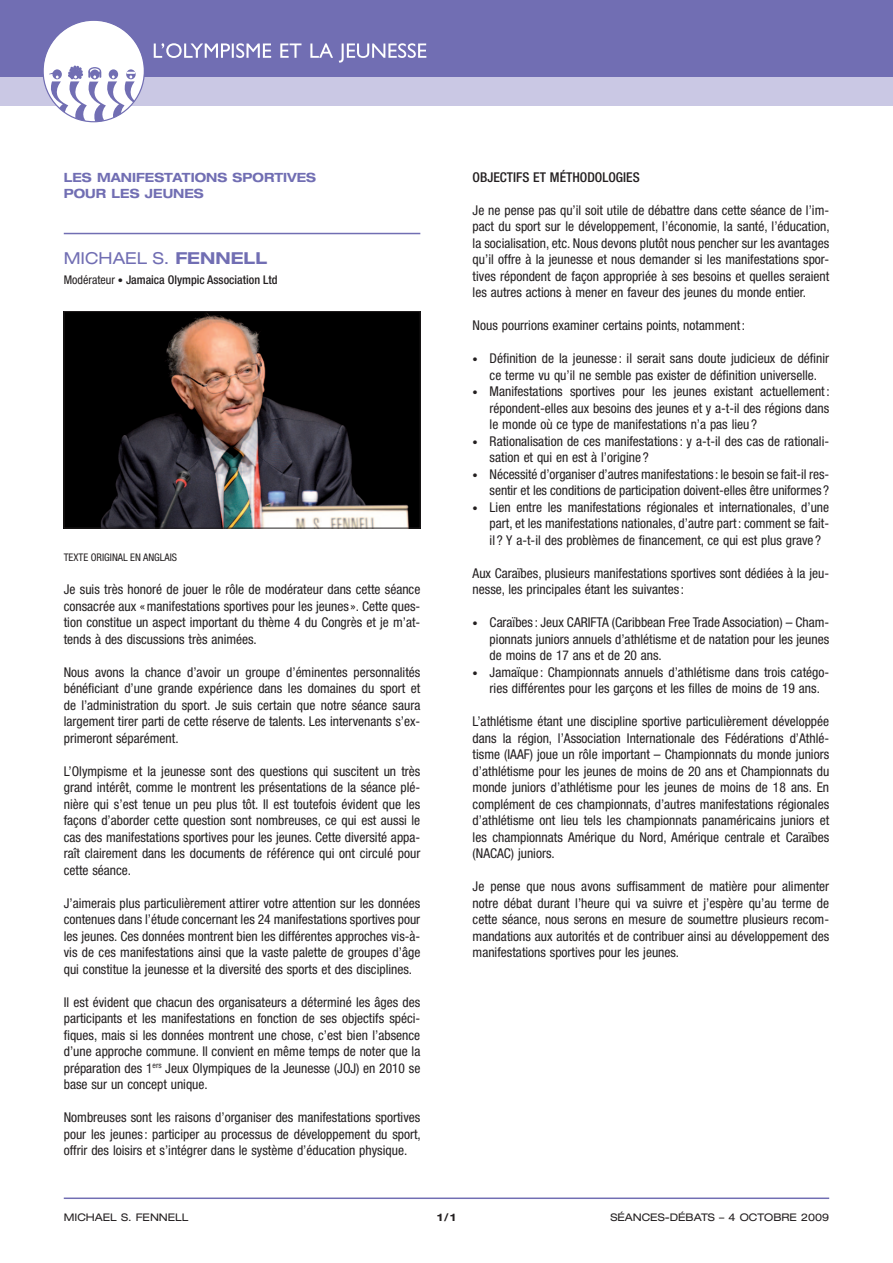
<style>
.page{position:relative;width:893px;height:1263px;background:#fff}
.page>*{position:absolute;margin:0;border:0;box-sizing:border-box;transform-origin:0 0}
.t1{font:expanded 16.5px "Helvetica Neue";color:#716eb3}
.t2{font:condensed 13.5px/16.5px "Helvetica Neue";color:#231f20;text-align:justify}
.t3{font:500 condensed 13.5px "Helvetica Neue";color:#231f20}
.t4{font:700 expanded 12.75px "Helvetica Neue";color:#716eb3;scale:.95 1}
.t5{font:500 condensed 12px "Helvetica Neue";color:#231f20}
.t6{font:expanded 10.5px "Helvetica Neue";color:#231f20}
.t7{font:condensed 10.5px "Helvetica Neue";color:#231f20}
.t8{font:700 expanded 10.5px "Helvetica Neue";color:#231f20}
.s1{font-weight:700}
.s2{font-weight:400}
.s3{font-weight:400;font-size:10.5px}
.s4{font-size:10.5px}
</style>
<div class="page">
<div style="left:0;top:0;width:893px;height:77px;background:#716eb3"></div>
<div style="left:0;top:77px;width:893px;height:29px;background:#cac8e4"></div>
<svg style="left:154px;top:43px;width:272px;height:20px"></svg>
<div style="left:43px;top:20px;width:101px;height:102px;background:#fff;border-radius:50%"></div>
<svg style="left:47px;top:66px;width:95px;height:56px"></svg>
<hr style="left:64px;top:1197px;width:765px;height:2px;background:#716eb3">
<hr style="left:64px;top:233px;width:356px;height:1px;background:#716eb3">
<img style="left:66px;top:313px;width:352px;height:213px">
<div style="left:64px;top:311px;width:356px;height:217px;border:1px solid #231f20"></div>
<p class="t4" style="left:64px;top:169px;width:11px">LES</p>
<p class="t4" style="left:97px;top:169px;width:46px">MANIFES</p>
<p class="t4" style="left:164px;top:169px;width:84px">TATIONS SPOR</p>
<p class="t4" style="left:274px;top:169px;width:19px">TIVES</p>
<p class="t4" style="left:64px;top:185px;width:12px">POUR</p>
<p class="t4" style="left:112px;top:185px;width:46px">LES JEU</p>
<p class="t4" style="left:173px;top:185px;width:23px">NES</p>
<p class="t1" style="left:64px;top:248px;width:192px">MICHAEL S. <span class="s1">FENNELL</span></p>
<p class="t5" style="left:64px;top:272px;width:215px"><span class="s2">Modérateur</span> <span class="s3">•</span> Jamaica Olympic Association Ltd</p>
<p class="t7" style="left:64px;top:551px;width:115px">Texte original en anglais</p>
<p class="t2" style="left:64px;top:581px;width:358px">Je suis très honoré de jouer le rôle de modérateur dans cette séance consacrée aux «manifestations sportives pour les jeunes ». Cette ques&shy;tion constitue un aspect important du thème 4 du Congrès et je m’at&shy;tends à des discussions très animées.</p>
<p class="t2" style="left:64px;top:663px;width:358px">Nous avons la chance d’avoir un groupe d’éminentes personnalités bénéficiant d’une grande expérience dans les domaines du sport et de l’administration du sport. Je suis certain que notre séance saura largement tirer parti de cette réserve de talents. Les intervenants s’ex&shy;primeront séparément.</p>
<p class="t2" style="left:64px;top:762px;width:358px">L’Olympisme et la jeunesse sont des questions qui suscitent un très grand intérêt, comme le montrent les présentations de la séance plé&shy;nière qui s’est tenue un peu plus tôt. Il est toutefois évident que les façons d’aborder cette question sont nombreuses, ce qui est aussi le cas des manifestations sportives pour les jeunes. Cette diversité appa&shy;raît clairement dans les documents de référence qui ont circulé pour cette séance.</p>
<p class="t2" style="left:64px;top:894px;width:358px">J’aimerais plus particulièrement attirer votre attention sur les données contenues dans l’étude concernant les 24 manifestations sportives pour les jeunes. Ces données montrent bien les différentes approches vis-à&shy;vis de ces manifestations ainsi que la vaste palette de groupes d’âge qui constitue la jeunesse et la diversité des sports et des disciplines.</p>
<p class="t2" style="left:64px;top:993px;width:358px">Il est évident que chacun des organisateurs a déterminé les âges des participants et les manifestations en fonction de ses objectifs spéci&shy;fiques, mais si les données montrent une chose, c’est bien l’absence d’une approche commune. Il convient en même temps de noter que la préparation des 1<sup>ers</sup> Jeux Olympiques de la Jeunesse (JOJ) en 2010 se base sur un concept unique.</p>
<p class="t2" style="left:64px;top:1109px;width:359px">Nombreuses sont les raisons d’organiser des manifestations sportives pour les jeunes : participer au processus de développement du sport, offrir des loisirs et s’intégrer dans le système d’éducation physique.</p>
<p class="t3" style="left:473px;top:169px;width:169px">Objectifs et méthodologies</p>
<p class="t2" style="left:473px;top:201px;width:359px">Je ne pense pas qu’il soit utile de débattre dans cette séance de l’im&shy;pact du sport sur le développement, l’économie, la santé, l’éducation, la socialisation, etc. Nous devons plutôt nous pencher sur les avantages qu’il offre à la jeunesse et nous demander si les manifestations spor&shy;tives répondent de façon appropriée à ses besoins et quelles seraient les autres actions à mener en faveur des jeunes du monde entier.</p>
<p class="t2" style="left:473px;top:317px;width:274px">Nous pourrions examiner certains points, notamment:</p>
<p class="t2" style="left:473px;top:350px;width:358px;text-align:center"><span class="s4">•</span> Définition de la jeunesse : il serait sans doute judicieux de définir ce terme vu qu’il ne semble pas exister de définition universelle.</p>
<p class="t2" style="left:490px;top:383px;width:342px;text-indent:-17px"><span class="s4">•</span> Manifestations sportives pour les jeunes existant actuellement: répondent-elles aux besoins des jeunes et y a-t-il des régions dans le monde où ce type de manifestations n’a pas lieu ?</p>
<p class="t2" style="left:490px;top:432px;width:341px;text-indent:-17px"><span class="s4">•</span> Rationalisation de ces manifestations : y a-t-il des cas de rationali&shy;sation et qui en est à l’origine ?</p>
<p class="t2" style="left:473px;top:465px;width:358px;text-align:right"><span class="s4">•</span> Nécessité d’organiser d’autres manifestations : le besoin se fait-il res&shy;sentir et les conditions de participation doivent-elles être uniformes ?</p>
<p class="t2" style="left:490px;top:498px;width:341px;text-indent:-17px"><span class="s4">•</span> Lien entre les manifestations régionales et internationales, d’une part, et les manifestations nationales, d’autre part: comment se fait&shy;il ? Y a-t-il des problèmes de financement, ce qui est plus grave ?</p>
<p class="t2" style="left:473px;top:564px;width:358px">Aux Caraïbes, plusieurs manifestations sportives sont dédiées à la jeu&shy;nesse, les principales étant les suivantes :</p>
<p class="t2" style="left:490px;top:614px;width:341px;text-indent:-17px"><span class="s4">•</span> Caraïbes : Jeux CARI FTA (Caribbean Free Trade Association) – Cham&shy;pionnats juniors annuels d’athlétisme et de natation pour les jeunes de moins de 17 ans et de 20 ans.</p>
<p class="t2" style="left:473px;top:663px;width:358px;text-align:center"><span class="s4">•</span> Jamaïque : Championnats annuels d’athlétisme dans trois catégo&shy;ries différentes pour les garçons et les filles de moins de 19 ans.</p>
<p class="t2" style="left:473px;top:713px;width:358px">L’athlétisme étant une discipline sportive particulièrement développée dans la région, l’Association Internationale des Fédérations d’Athlé&shy;tisme (IAAF) joue un rôle important – Championnats du monde juniors d’athlétisme pour les jeunes de moins de 20 ans et Championnats du monde juniors d’athlétisme pour les jeunes de moins de 18 ans. En complément de ces championnats, d’autres manifestations régionales d’athlétisme ont lieu tels les championnats panaméricains juniors et les championnats Amérique du Nord, Amérique centrale et Caraïbes (NACAC) juniors.</p>
<p class="t2" style="left:473px;top:878px;width:358px">Je pense que nous avons suffisamment de matière pour alimenter notre débat durant l’heure qui va suivre et j’espère qu’au terme de cette séance, nous serons en mesure de soumettre plusieurs recom&shy;mandations aux autorités et de contribuer ainsi au développement des manifestations sportives pour les jeunes.</p>
<p class="t6" style="left:64px;top:1211px;width:119px">MICHAEL S. FENNELL</p>
<p class="t8" style="left:437px;top:1211px;width:20px">1/1</p>
<p class="t6" style="left:610px;top:1211px;width:24px">SÉANCES</p>
<p class="t6" style="left:665px;top:1211px;width:166px">-DÉBATS – 4 OCTOBRE 2009</p>
</div>
